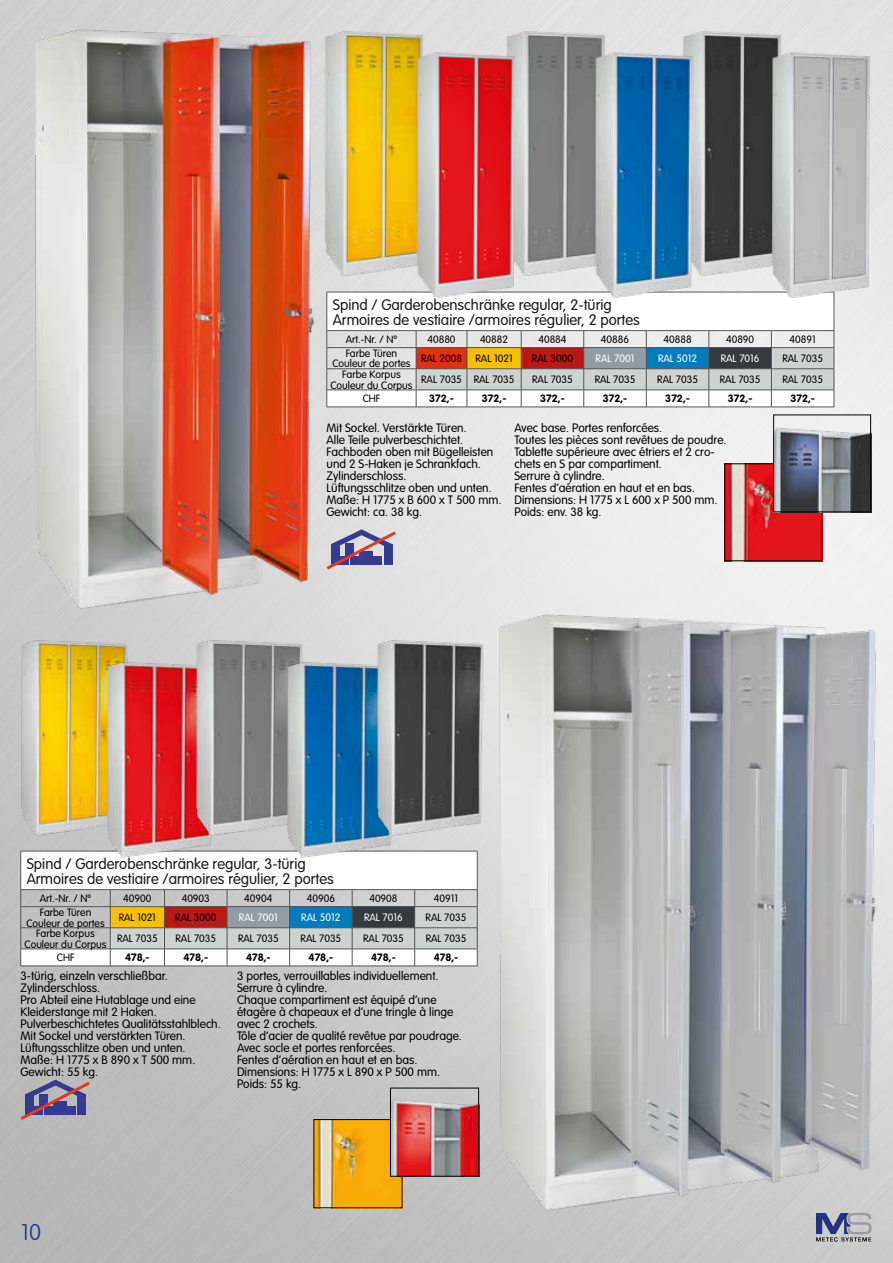
<style>
.page{position:relative;width:893px;height:1263px;background:#fff}
.page>*{position:absolute;margin:0;border:0;box-sizing:border-box;transform-origin:0 0}
.t1{font:100 22.5px "VAG Rounded Std";color:#2a3783}
.t2{font:300 15px/15px "VAG Rounded Std";color:#191918}
.t3{font:300 12px/12px "VAG Rounded Std";color:#000}
.t4{font:300 10.5px/10.5px "VAG Rounded Std";color:#000;text-align:center}
.t5{font:700 10.5px "VAG Rounded Std";color:#000}
.t6{font:300 10.5px "VAG Rounded Std";color:#fff}
</style>
<div class="page">
<img style="left:0;top:0;width:893px;height:1263px">
<svg style="left:816px;top:1226px;width:56px;height:15px"></svg>
<img style="left:0;top:633px;width:164px;height:208px">
<img style="left:316px;top:1121px;width:84px;height:85px">
<div style="left:314px;top:1119px;width:88px;height:89px;border:1px solid #000"></div>
<img style="left:726px;top:465px;width:94px;height:94px">
<img style="left:392px;top:1090px;width:85px;height:84px">
<div style="left:390px;top:1088px;width:89px;height:88px;border:1px solid #000"></div>
<img style="left:775px;top:416px;width:94px;height:94px">
<div style="left:773px;top:414px;width:98px;height:98px;border:1px solid #000"></div>
<img style="left:19px;top:27px;width:305px;height:596px">
<img style="left:315px;top:21px;width:131px;height:262px">
<img style="left:498px;top:21px;width:130px;height:262px">
<img style="left:673px;top:21px;width:131px;height:262px">
<svg style="left:328px;top:293px;width:506px;height:114px"></svg>
<hr style="left:327px;top:292px;width:89px;height:1px;background:#565655">
<hr style="left:327px;top:292px;width:1px;height:38px;background:#565655">
<hr style="left:521px;top:292px;width:63px;height:1px;background:#565655">
<hr style="left:584px;top:292px;width:62px;height:1px;background:#565655">
<hr style="left:709px;top:292px;width:62px;height:1px;background:#565655">
<hr style="left:834px;top:292px;width:1px;height:38px;background:#565655">
<hr style="left:327px;top:330px;width:89px;height:1px;background:#565655">
<hr style="left:416px;top:330px;width:51px;height:1px;background:#565655">
<hr style="left:467px;top:330px;width:54px;height:1px;background:#565655">
<hr style="left:521px;top:330px;width:63px;height:1px;background:#565655">
<hr style="left:584px;top:330px;width:62px;height:1px;background:#565655">
<hr style="left:646px;top:330px;width:63px;height:1px;background:#565655">
<hr style="left:709px;top:330px;width:62px;height:1px;background:#565655">
<hr style="left:771px;top:330px;width:63px;height:1px;background:#565655">
<hr style="left:327px;top:347px;width:89px;height:1px;background:#565655">
<hr style="left:327px;top:368px;width:89px;height:1px;background:#565655">
<hr style="left:327px;top:390px;width:89px;height:1px;background:#565655">
<svg style="left:327px;top:331px;width:1px;height:76px"></svg>
<svg style="left:416px;top:331px;width:419px;height:76px"></svg>
<hr style="left:327px;top:407px;width:89px;height:1px;background:#565655">
<hr style="left:416px;top:407px;width:51px;height:1px;background:#565655">
<hr style="left:467px;top:407px;width:54px;height:1px;background:#565655">
<hr style="left:521px;top:407px;width:63px;height:1px;background:#565655">
<hr style="left:584px;top:407px;width:62px;height:1px;background:#565655">
<hr style="left:646px;top:407px;width:63px;height:1px;background:#565655">
<hr style="left:709px;top:407px;width:62px;height:1px;background:#565655">
<hr style="left:771px;top:407px;width:63px;height:1px;background:#565655">
<svg style="left:21px;top:852px;width:456px;height:114px"></svg>
<hr style="left:21px;top:851px;width:89px;height:1px;background:#565655">
<hr style="left:20px;top:851px;width:1px;height:38px;background:#565655">
<hr style="left:227px;top:851px;width:63px;height:1px;background:#565655">
<hr style="left:415px;top:851px;width:62px;height:1px;background:#565655">
<hr style="left:477px;top:851px;width:1px;height:38px;background:#565655">
<hr style="left:21px;top:889px;width:89px;height:1px;background:#565655">
<hr style="left:110px;top:889px;width:54px;height:1px;background:#565655">
<hr style="left:164px;top:889px;width:63px;height:1px;background:#565655">
<hr style="left:227px;top:889px;width:63px;height:1px;background:#565655">
<hr style="left:290px;top:889px;width:62px;height:1px;background:#565655">
<hr style="left:352px;top:889px;width:63px;height:1px;background:#565655">
<hr style="left:415px;top:889px;width:62px;height:1px;background:#565655">
<hr style="left:21px;top:906px;width:89px;height:1px;background:#565655">
<hr style="left:21px;top:927px;width:89px;height:1px;background:#565655">
<hr style="left:21px;top:949px;width:89px;height:1px;background:#565655">
<svg style="left:20px;top:890px;width:1px;height:76px"></svg>
<svg style="left:110px;top:890px;width:368px;height:76px"></svg>
<hr style="left:21px;top:966px;width:89px;height:1px;background:#565655">
<hr style="left:110px;top:966px;width:54px;height:1px;background:#565655">
<hr style="left:164px;top:966px;width:63px;height:1px;background:#565655">
<hr style="left:227px;top:966px;width:63px;height:1px;background:#565655">
<hr style="left:290px;top:966px;width:62px;height:1px;background:#565655">
<hr style="left:352px;top:966px;width:63px;height:1px;background:#565655">
<hr style="left:415px;top:966px;width:62px;height:1px;background:#565655">
<img style="left:479px;top:598px;width:414px;height:628px">
<img style="left:82px;top:654px;width:168px;height:208px">
<img style="left:171px;top:633px;width:168px;height:208px">
<img style="left:262px;top:654px;width:168px;height:208px">
<img style="left:352px;top:633px;width:167px;height:208px">
<img style="left:407px;top:43px;width:130px;height:261px">
<img style="left:587px;top:43px;width:130px;height:261px">
<img style="left:762px;top:43px;width:131px;height:261px">
<svg style="left:327px;top:529px;width:69px;height:41px;background:#9b90b0"></svg>
<svg style="left:21px;top:1080px;width:69px;height:40px;background:#877c9c"></svg>
<p class="t2" style="left:333px;top:297px;width:309px">Spind / Garderobenschränke regular, 2-türig<br>Armoires de vestiaire /armoires régulier, 2 portes</p>
<p class="t4" style="left:346px;top:335px;width:53px">Art.-Nr. / Nº</p>
<p class="t4" style="left:427px;top:335px;width:30px">40880</p>
<p class="t4" style="left:480px;top:335px;width:30px">40882</p>
<p class="t4" style="left:538px;top:335px;width:30px">40884</p>
<p class="t4" style="left:601px;top:335px;width:30px">40886</p>
<p class="t4" style="left:663px;top:335px;width:30px">40888</p>
<p class="t4" style="left:726px;top:335px;width:30px">40890</p>
<p class="t4" style="left:790px;top:335px;width:28px">40891</p>
<p class="t4" style="left:332px;top:348px;width:80px">Farbe Türen<br>Couleur de portes</p>
<p class="t4" style="left:421px;top:354px;width:43px">RAL 2008</p>
<p class="t4" style="left:475px;top:354px;width:39px">RAL 1021</p>
<p class="t4" style="left:532px;top:354px;width:43px">RAL 3000</p>
<p class="t6" style="left:596px;top:353px;width:40px">RAL 7001</p>
<p class="t6" style="left:658px;top:353px;width:41px">RAL 5012</p>
<p class="t6" style="left:721px;top:353px;width:40px">RAL 7016</p>
<p class="t4" style="left:782px;top:354px;width:42px">RAL 7035</p>
<p class="t4" style="left:330px;top:370px;width:84px">Farbe Korpus<br>Couleur du Corpus</p>
<p class="t4" style="left:421px;top:375px;width:95px">RAL 7035 RAL 7035</p>
<p class="t4" style="left:532px;top:375px;width:42px">RAL 7035</p>
<p class="t4" style="left:595px;top:375px;width:42px">RAL 7035</p>
<p class="t4" style="left:657px;top:375px;width:42px">RAL 7035</p>
<p class="t4" style="left:720px;top:375px;width:42px">RAL 7035</p>
<p class="t4" style="left:782px;top:375px;width:42px">RAL 7035</p>
<p class="t4" style="left:363px;top:394px;width:19px">CHF</p>
<p class="t5" style="left:429px;top:393px;width:26px">372,-</p>
<p class="t5" style="left:482px;top:393px;width:26px">372,-</p>
<p class="t5" style="left:540px;top:393px;width:26px">372,-</p>
<p class="t5" style="left:603px;top:393px;width:26px">372,-</p>
<p class="t5" style="left:665px;top:393px;width:26px">372,-</p>
<p class="t5" style="left:728px;top:393px;width:26px">372,-</p>
<p class="t5" style="left:790px;top:393px;width:26px">372,-</p>
<p class="t3" style="left:327px;top:422px;width:176px">Mit Sockel. Verstärkte Türen.<br>Alle Teile pulverbeschichtet.<br>Fachboden oben mit Bügelleisten und 2 S-Haken je Schrankfach.<br>Zylinderschloss.<br>Lüftungsschlitze oben und unten.<br>Maße: H 1775 x B 600 x T 500 mm.<br>Gewicht: ca. 38 kg.</p>
<p class="t3" style="left:514px;top:422px;width:214px">Avec base. Portes renforcées.<br>Toutes les pièces sont revêtues de poudre.<br>Tablette supérieure avec étriers et 2 cro&shy;chets en S par compartiment.<br>Serrure à cylindre.<br>Fentes d‘aération en haut et en bas.<br>Dimensions: H 1775 x L 600 x P 500 mm.<br>Poids: env. 38 kg.</p>
<p class="t2" style="left:27px;top:856px;width:309px">Spind / Garderobenschränke regular, 3-türig<br>Armoires de vestiaire /armoires régulier, 2 portes</p>
<p class="t4" style="left:40px;top:894px;width:53px">Art.-Nr. / Nº</p>
<p class="t4" style="left:123px;top:894px;width:30px">40900</p>
<p class="t4" style="left:182px;top:894px;width:30px">40903</p>
<p class="t4" style="left:244px;top:894px;width:30px">40904</p>
<p class="t4" style="left:307px;top:894px;width:30px">40906</p>
<p class="t4" style="left:369px;top:894px;width:30px">40908</p>
<p class="t4" style="left:434px;top:894px;width:26px">40911</p>
<p class="t4" style="left:26px;top:907px;width:80px">Farbe Türen<br>Couleur de portes</p>
<p class="t4" style="left:119px;top:913px;width:39px">RAL 1021</p>
<p class="t4" style="left:175px;top:913px;width:43px">RAL 3000</p>
<p class="t6" style="left:239px;top:911px;width:40px">RAL 7001</p>
<p class="t6" style="left:301px;top:911px;width:41px">RAL 5012</p>
<p class="t6" style="left:364px;top:911px;width:40px">RAL 7016</p>
<p class="t4" style="left:426px;top:913px;width:42px">RAL 7035</p>
<p class="t4" style="left:24px;top:928px;width:84px">Farbe Korpus<br>Couleur du Corpus</p>
<p class="t4" style="left:117px;top:934px;width:42px">RAL 7035</p>
<p class="t4" style="left:175px;top:934px;width:42px">RAL 7035</p>
<p class="t4" style="left:238px;top:934px;width:42px">RAL 7035</p>
<p class="t4" style="left:301px;top:934px;width:42px">RAL 7035</p>
<p class="t4" style="left:363px;top:934px;width:42px">RAL 7035</p>
<p class="t4" style="left:426px;top:934px;width:42px">RAL 7035</p>
<p class="t4" style="left:57px;top:953px;width:19px">CHF</p>
<p class="t5" style="left:125px;top:951px;width:26px">478,-</p>
<p class="t5" style="left:184px;top:951px;width:26px">478,-</p>
<p class="t5" style="left:246px;top:951px;width:26px">478,-</p>
<p class="t5" style="left:309px;top:951px;width:26px">478,-</p>
<p class="t5" style="left:371px;top:951px;width:26px">478,-</p>
<p class="t5" style="left:434px;top:951px;width:26px">478,-</p>
<p class="t3" style="left:21px;top:970px;width:202px">3-türig, einzeln verschließbar.<br>Zylinderschloss.<br>Pro Abteil eine Hutablage und eine<br>Kleiderstange mit 2 Haken.<br>Pulverbeschichtetes Qualitätsstahlblech.<br>Mit Sockel und verstärkten Türen.<br>Lüftungsschlitze oben und unten.<br>Maße: H 1775 x B 890 x T 500 mm.<br>Gewicht: 55 kg.</p>
<p class="t3" style="left:237px;top:970px;width:226px">3 portes, verrouillables individuellement.<br>Serrure à cylindre.<br>Chaque compartiment est équipé d‘une étagère à chapeaux et d‘une tringle à linge avec 2 crochets.<br>Tôle d‘acier de qualité revêtue par poudrage.<br>Avec socle et portes renforcées.<br>Fentes d‘aération en haut et en bas.<br>Dimensions: H 1775 x L 890 x P 500 mm.<br>Poids: 55 kg.</p>
<h1 class="t1" style="left:21px;top:1219px;width:21px">10</h1>
</div>
